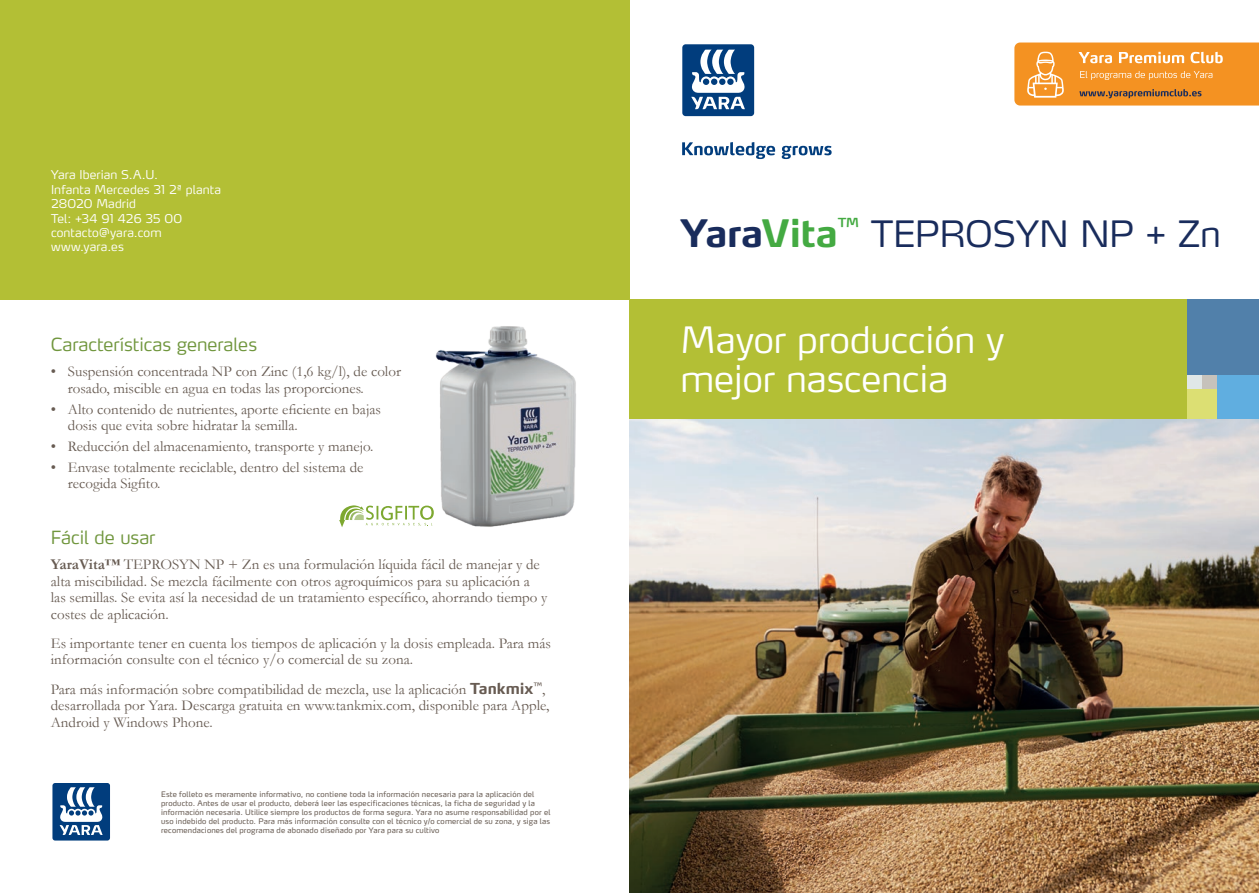
<style>
.page{position:relative;width:1259px;height:893px;background:#fff}
.page>*{position:absolute;margin:0;border:0;box-sizing:border-box;transform-origin:0 0}
.t1{font:300 36px/39px "Yara Max LF";color:#fff}
.t2{font:300 36px "Yara Max LF";letter-spacing:-.01em;color:#192c5c}
.t3{font:300 18px "Yara Max LF";color:#70963d}
.t4{font:15px/16.5px "Garamond";color:#675b52}
.t5{font:300 12px/14.4px "Yara Max LF";letter-spacing:.01em;color:#fff}
.t6{font:7.5px/9px "Yara Max LF";letter-spacing:.02em;color:#675b52}
.s1{font-weight:700}
.s2{font-family:"Yara Max LF";font-weight:700}
.s3{font-weight:700;font-size:37.5px}
.s4{font-weight:700;font-size:37.5px;color:#44aa42}
</style>
<div class="page">
<svg style="left:682px;top:142px;width:149px;height:17px"></svg>
<svg style="left:682px;top:44px;width:73px;height:73px"></svg>
<div style="left:1187px;top:375px;width:15px;height:15px;background:#e0e7e7"></div>
<div style="left:1202px;top:375px;width:15px;height:15px;background:#c6c2bb"></div>
<div style="left:1187px;top:390px;width:30px;height:30px;background:#dcdf73"></div>
<div style="left:1217px;top:375px;width:42px;height:45px;background:#60aee0"></div>
<div style="left:1187px;top:300px;width:72px;height:75px;background:#5180aa"></div>
<div style="left:629px;top:300px;width:558px;height:120px;background:#b3bf35"></div>
<img style="left:629px;top:420px;width:630px;height:473px">
<svg style="left:52px;top:783px;width:58px;height:58px"></svg>
<div style="left:0;top:0;width:629px;height:300px;background:#b3bf35"></div>
<img style="left:435px;top:326px;width:141px;height:201px">
<svg style="left:339px;top:505px;width:95px;height:22px"></svg>
<svg style="left:1014px;top:43px;width:245px;height:63px;background:#ef9937"></svg>
<p class="t5" style="left:51px;top:167px;width:171px">Yara Iberian S.A.U.<br>Infanta Mercedes 31 2ª planta<br>28020 Madrid<br>Tel: +34 91 426 35 00 contacto@yara.com www.yara.es</p>
<p class="t3" style="left:51px;top:334px;width:208px">Características generales</p>
<p class="t4" style="left:68px;top:363px;width:335px;text-indent:-17px">• Suspensión concentrada NP con Zinc (1,6 kg/l), de color rosado, miscible en agua en todas las proporciones.</p>
<p class="t4" style="left:68px;top:400px;width:315px;text-indent:-17px">• Alto contenido de nutrientes, aporte eficiente en bajas dosis que evita sobre hidratar la semilla.</p>
<p class="t4" style="left:51px;top:438px;width:324px">• Reducción del almacenamiento, transporte y manejo.</p>
<p class="t4" style="left:68px;top:458px;width:297px;text-indent:-17px">• Envase totalmente reciclable, dentro del sistema de recogida Sigfito.</p>
<p class="t3" style="left:51px;top:526px;width:106px">Fácil de usar</p>
<p class="t4" style="left:51px;top:556px;width:498px"><span class="s1">YaraVita™</span> TEPROSYN NP + Zn es una formulación líquida fácil de manejar y de alta miscibilidad. Se mezcla fácilmente con otros agroquímicos para su aplicación a las semillas. Se evita así la necesidad de un tratamiento específico, ahorrando tiempo y costes de aplicación.</p>
<p class="t4" style="left:51px;top:635px;width:501px">Es importante tener en cuenta los tiempos de aplicación y la dosis empleada. Para más información consulte con el técnico y/o comercial de su zona.</p>
<p class="t4" style="left:51px;top:681px;width:500px">Para más información sobre compatibilidad de mezcla, use la aplicación <span class="s2">Tankmix</span><sup>™</sup>, desarrollada por Yara. Descarga gratuita en www.tankmix.com, disponible para Apple,<br>Android y Windows Phone.</p>
<p class="t6" style="left:161px;top:790px;width:391px">Este folleto es meramente informativo, no contiene toda la información necesaria para la aplicación del producto. Antes de usar el producto, deberá leer las especificaciones técnicas, la ficha de seguridad y la información necesaria. Utilice siempre los productos de forma segura. Yara no asume responsabilidad por el uso indebido del producto. Para más información consulte con el técnico y/o comercial de su zona, y siga las recomendaciones del programa de abonado diseñado por Yara para su cultivo</p>
<h1 class="t2" style="left:680px;top:211px;width:542px"><span class="s3">Yara</span><span class="s4">Vita</span><sup>™</sup> TEPROSYN NP + Zn</h1>
<h1 class="t1" style="left:680px;top:320px;width:325px">Mayor producción y mejor nascencia</h1>
</div>
